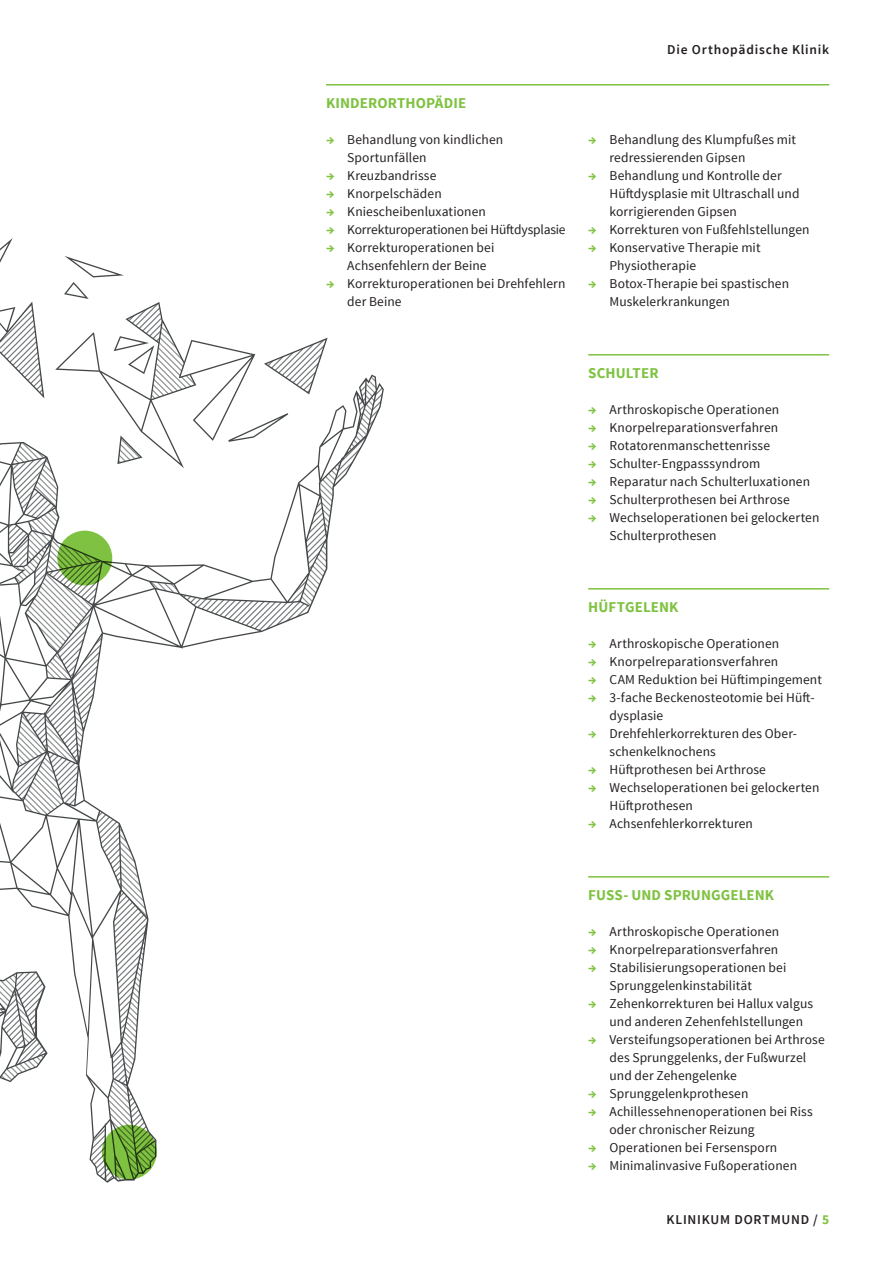
<style>
.page{position:relative;width:893px;height:1263px;background:#fff}
.page>*{position:absolute;margin:0;border:0;box-sizing:border-box;transform-origin:0 0}
.t1{font:700 15px "Source Sans Pro";letter-spacing:.005em;color:#7fc241}
.t2{font:13.5px/18px "Source Sans Pro";letter-spacing:.01em;color:#231f20}
.t3{font:600 13.5px "Source Sans Pro";letter-spacing:.055em;color:#231f20}
.t4{font:13.5px "Source Sans Pro";letter-spacing:-.01em;color:#231f20}
.s1{font-weight:700;color:#7fc241}
</style>
<div class="page">
<svg style="left:0;top:238px;width:383px;height:944px"></svg>
<svg style="left:102px;top:1125px;width:55px;height:54px;background:#679d35"></svg>
<svg style="left:57px;top:531px;width:55px;height:54px;background:#70ab3a"></svg>
<hr style="left:588px;top:354px;width:241px;height:2px;background:#7fc241">
<hr style="left:588px;top:588px;width:241px;height:2px;background:#7fc241">
<hr style="left:326px;top:84px;width:503px;height:2px;background:#7fc241">
<hr style="left:588px;top:876px;width:241px;height:2px;background:#7fc241">
<p class="t1" style="left:326px;top:93px;width:142px">KINDERORTHOPÄDIE</p>
<p class="t2" style="left:347px;top:131px;width:158px;text-indent:-21px"><span class="s1">→</span> Behandlung von kindlichen<br>Sportunfällen</p>
<p class="t2" style="left:326px;top:167px;width:112px"><span class="s1">→</span> Kreuzbandrisse</p>
<p class="t2" style="left:326px;top:185px;width:117px"><span class="s1">→</span> Knorpelschäden</p>
<p class="t2" style="left:326px;top:203px;width:161px"><span class="s1">→</span> Kniescheibenluxationen</p>
<p class="t4" style="left:326px;top:221px;width:241px"><span class="s1">→</span> Korrekturoperationen bei Hüftdysplasie</p>
<p class="t2" style="left:347px;top:239px;width:149px;text-indent:-21px"><span class="s1">→</span> Korrekturoperationen bei<br>Achsenfehlern der Beine</p>
<p class="t2" style="left:347px;top:275px;width:220px;text-indent:-21px"><span class="s1">→</span> Korrekturoperationen bei Drehfehlern der Beine</p>
<p class="t3" style="left:667px;top:41px;width:163px">Die Orthopädische Klinik</p>
<p class="t2" style="left:609px;top:131px;width:188px;text-indent:-21px"><span class="s1">→</span> Behandlung des Klumpfußes mit redressierenden Gipsen</p>
<p class="t2" style="left:609px;top:167px;width:192px;text-indent:-21px"><span class="s1">→</span> Behandlung und Kontrolle der<br>Hüftdysplasie mit Ultraschall und korrigierenden Gipsen</p>
<p class="t2" style="left:588px;top:221px;width:223px"><span class="s1">→</span> Korrekturen von Fußfehlstellungen</p>
<p class="t2" style="left:609px;top:239px;width:153px;text-indent:-21px"><span class="s1">→</span> Konservative Therapie mit<br>Physiotherapie</p>
<p class="t2" style="left:609px;top:275px;width:181px;text-indent:-21px"><span class="s1">→</span> Botox-Therapie bei spastischen<br>Muskelerkrankungen</p>
<p class="t1" style="left:588px;top:363px;width:72px">SCHULTER</p>
<p class="t2" style="left:588px;top:401px;width:192px"><span class="s1">→</span> Arthroskopische Operationen</p>
<p class="t2" style="left:588px;top:419px;width:191px"><span class="s1">→</span> Knorpelreparationsverfahren</p>
<p class="t2" style="left:588px;top:437px;width:183px"><span class="s1">→</span> Rotatorenmanschettenrisse</p>
<p class="t2" style="left:588px;top:455px;width:174px"><span class="s1">→</span> Schulter-Engpasssyndrom</p>
<p class="t2" style="left:588px;top:473px;width:223px"><span class="s1">→</span> Reparatur nach Schulterluxationen</p>
<p class="t2" style="left:588px;top:491px;width:203px"><span class="s1">→</span> Schulterprothesen bei Arthrose</p>
<p class="t2" style="left:609px;top:509px;width:211px;text-indent:-21px"><span class="s1">→</span> Wechseloperationen bei gelockerten<br>Schulterprothesen</p>
<p class="t1" style="left:588px;top:597px;width:92px">HÜFTGELENK</p>
<p class="t2" style="left:588px;top:635px;width:192px"><span class="s1">→</span> Arthroskopische Operationen</p>
<p class="t2" style="left:588px;top:653px;width:191px"><span class="s1">→</span> Knorpelreparationsverfahren</p>
<p class="t2" style="left:588px;top:671px;width:235px"><span class="s1">→</span> CAM Reduktion bei Hüftimpingement</p>
<p class="t2" style="left:609px;top:689px;width:207px;text-indent:-21px"><span class="s1">→</span> 3-fache Beckenosteotomie bei Hüft&shy;dysplasie</p>
<p class="t2" style="left:609px;top:725px;width:189px;text-indent:-21px"><span class="s1">→</span> Drehfehlerkorrekturen des Ober&shy;schenkelknochens</p>
<p class="t2" style="left:588px;top:761px;width:179px"><span class="s1">→</span> Hüftprothesen bei Arthrose</p>
<p class="t2" style="left:609px;top:779px;width:211px;text-indent:-21px"><span class="s1">→</span> Wechseloperationen bei gelockerten<br>Hüftprothesen</p>
<p class="t2" style="left:588px;top:815px;width:166px"><span class="s1">→</span> Achsenfehlerkorrekturen</p>
<p class="t1" style="left:588px;top:885px;width:187px">FUSS- UND SPRUNGGELENK</p>
<p class="t2" style="left:588px;top:923px;width:192px"><span class="s1">→</span> Arthroskopische Operationen</p>
<p class="t2" style="left:588px;top:941px;width:191px"><span class="s1">→</span> Knorpelreparationsverfahren</p>
<p class="t2" style="left:609px;top:959px;width:178px;text-indent:-21px"><span class="s1">→</span> Stabilisierungsoperationen bei<br>Sprunggelenkinstabilität</p>
<p class="t2" style="left:609px;top:995px;width:205px;text-indent:-21px"><span class="s1">→</span> Zehenkorrekturen bei Hallux valgus und anderen Zehenfehlstellungen</p>
<p class="t2" style="left:609px;top:1031px;width:217px;text-indent:-21px"><span class="s1">→</span> Versteifungsoperationen bei Arthrose des Sprunggelenks, der Fußwurzel und der Zehengelenke</p>
<p class="t2" style="left:588px;top:1085px;width:162px"><span class="s1">→</span> Sprunggelenkprothesen</p>
<p class="t2" style="left:609px;top:1103px;width:205px;text-indent:-21px"><span class="s1">→</span> Achillessehnenoperationen bei Riss oder chronischer Reizung</p>
<p class="t2" style="left:588px;top:1139px;width:191px"><span class="s1">→</span> Operationen bei Fersensporn</p>
<p class="t2" style="left:588px;top:1157px;width:210px"><span class="s1">→</span> Minimalinvasive Fußoperationen</p>
<p class="t3" style="left:666px;top:1211px;width:164px">KLINIKUM DORTMUND / <span class="s1">5</span></p>
</div>
